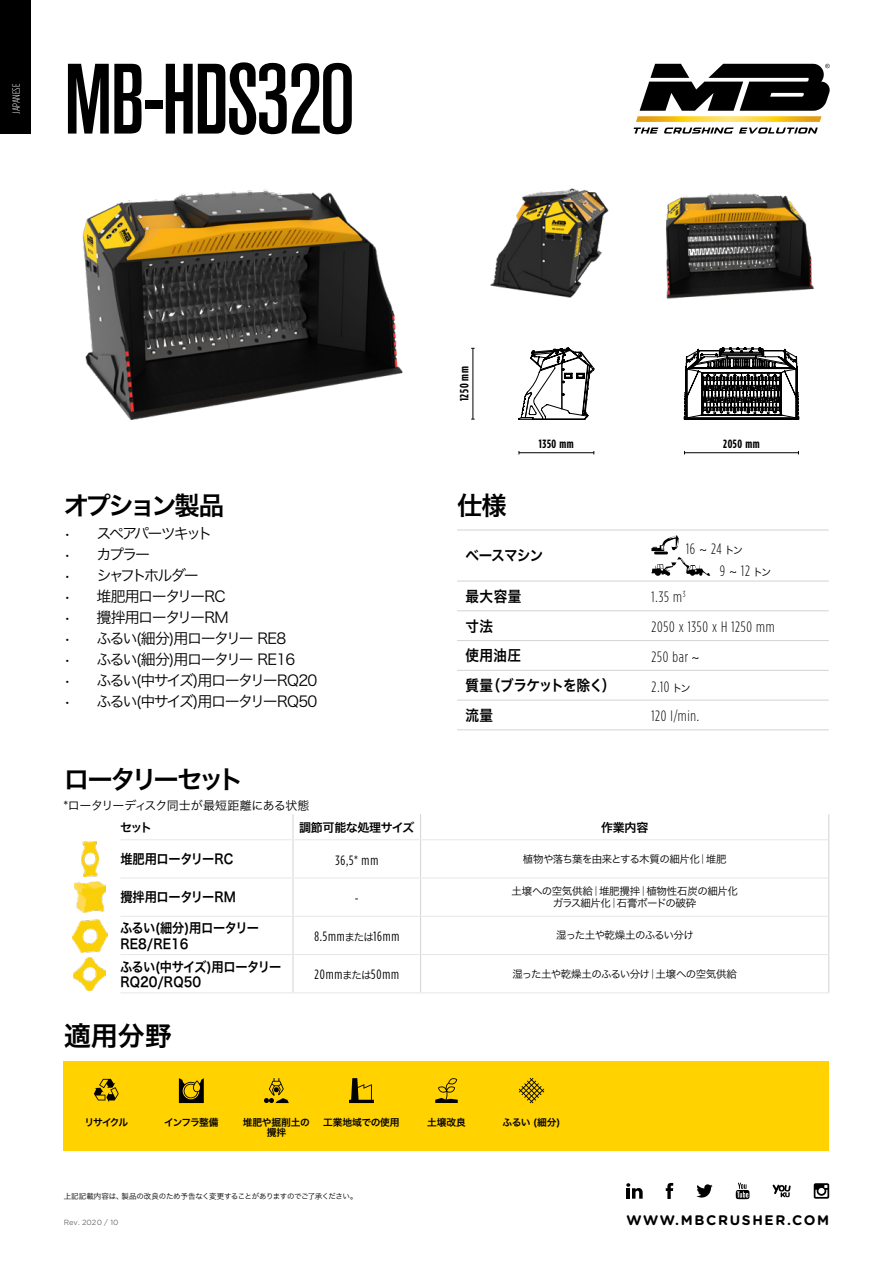
<style>
.page{position:relative;width:893px;height:1263px;background:#fff}
.page>*{position:absolute;margin:0;border:0;box-sizing:border-box;transform-origin:0 0}
.t1{font:500 condensed 98.85px "Akzidenz Grotesk BQ";letter-spacing:-.03em;color:#000}
.t2{font:27px "Hira Kaku Pro W6";color:#000}
.titolo_nero_17pt_bol{font:25.5px "Hira Kaku Pro W6";letter-spacing:-.12em;color:#000}
.t3{font:15px "Hira Kaku Pro W3";letter-spacing:-.105em;color:#000}
.t4{font:300 15px "Gotham Condensed";letter-spacing:.05em;color:#000}
.t5{font:15px "Hira Kaku Pro W3";letter-spacing:-.085em;color:#000}
.t6{font:15px "Hira Kaku Pro W6";letter-spacing:-.01em;color:#000;scale:.91 1}
.t7{font:15px "Hira Kaku Pro W6";letter-spacing:-.05em;color:#000;scale:.91 1}
.t8{font:15px "Hira Kaku Pro W3";letter-spacing:-.155em;color:#000}
.t9{font:15px "Hira Kaku Pro W3";letter-spacing:-.16em;color:#000}
.t10{font:700 13.8px "Gotham Rounded";letter-spacing:.12em;color:#000}
.t11{font:13.5px/16.2px "Hira Kaku Pro W6";letter-spacing:-.025em;color:#000;scale:.91 1}
.t12{font:13.5px "Gotham Condensed";letter-spacing:.06em;color:#000}
.t13{font:12px "Hira Kaku Pro W3";letter-spacing:-.025em;color:#000}
.t14{font:700 12px "Gotham Condensed";letter-spacing:.05em;color:#000}
.t15{font:12px "Hira Kaku Pro W6";letter-spacing:-.03em;color:#000}
.t16{font:10.5px "Hira Kaku Pro W3";letter-spacing:-.05em;color:#000}
.t17{font:10.5px "Hira Kaku Pro W3";letter-spacing:-.02em;color:#000}
.t18{font:300 10.5px "Gotham Condensed";letter-spacing:.01em;color:#fff}
.t19{font:9.75px "Hira Kaku Pro W6";letter-spacing:-.03em;color:#000}
.t20{font:7.5px "Hira Kaku Pro W3";letter-spacing:-.045em;color:#000}
.t21{font:7.5px "Gotham";color:#6d6e71}
.s1{font-family:"Myriad Pro";font-weight:400;font-stretch:condensed;font-size:13.5px}
.s2{font-family:"Hira Kaku Pro W3";font-weight:400;font-size:10.5px}
.s3{font-family:"Hira Kaku Pro W3";font-size:10.5px}
</style>
<div class="page">
<div style="left:64px;top:1061px;width:765px;height:89px;background:#ffd200"></div>
<div style="left:0;top:0;width:31px;height:134px;background:#000"></div>
<img style="left:73px;top:919px;width:34px;height:33px">
<img style="left:81px;top:841px;width:18px;height:35px">
<img style="left:74px;top:958px;width:32px;height:32px">
<img style="left:75px;top:882px;width:30px;height:30px">
<svg style="left:633px;top:128px;width:185px;height:6px"></svg>
<svg style="left:636px;top:64px;width:194px;height:58px"></svg>
<img style="left:490px;top:188px;width:119px;height:110px">
<img style="left:666px;top:193px;width:148px;height:106px">
<img style="left:82px;top:189px;width:321px;height:231px">
<svg style="left:666px;top:1183px;width:7px;height:16px"></svg>
<svg style="left:772px;top:1184px;width:19px;height:13px"></svg>
<svg style="left:696px;top:1184px;width:17px;height:13px"></svg>
<svg style="left:626px;top:1183px;width:17px;height:16px"></svg>
<svg style="left:736px;top:1183px;width:13px;height:16px"></svg>
<svg style="left:814px;top:1183px;width:15px;height:16px"></svg>
<hr style="left:519px;top:452px;width:75px;height:1px;background:#000">
<hr style="left:472px;top:348px;width:1px;height:71px;background:#000">
<hr style="left:684px;top:452px;width:114px;height:1px;background:#000">
<svg style="left:518px;top:348px;width:76px;height:72px"></svg>
<svg style="left:684px;top:348px;width:115px;height:72px"></svg>
<hr style="left:643px;top:581px;width:186px;height:1px;background:#d1d3d4">
<hr style="left:643px;top:610px;width:186px;height:1px;background:#d1d3d4">
<hr style="left:643px;top:640px;width:186px;height:1px;background:#d1d3d4">
<hr style="left:643px;top:670px;width:186px;height:1px;background:#d1d3d4">
<hr style="left:643px;top:700px;width:186px;height:1px;background:#d1d3d4">
<hr style="left:643px;top:729px;width:186px;height:1px;background:#d1d3d4">
<hr style="left:643px;top:530px;width:186px;height:1px;background:#d1d3d4">
<svg style="left:651px;top:535px;width:59px;height:41px"></svg>
<svg style="left:293px;top:814px;width:1px;height:25px"></svg>
<svg style="left:420px;top:814px;width:1px;height:25px"></svg>
<svg style="left:828px;top:814px;width:1px;height:26px"></svg>
<hr style="left:293px;top:840px;width:1px;height:38px;background:#d1d3d4">
<hr style="left:420px;top:840px;width:1px;height:38px;background:#d1d3d4">
<hr style="left:828px;top:840px;width:1px;height:38px;background:#d1d3d4">
<hr style="left:293px;top:878px;width:1px;height:38px;background:#d1d3d4">
<hr style="left:420px;top:878px;width:1px;height:38px;background:#d1d3d4">
<hr style="left:828px;top:878px;width:1px;height:38px;background:#d1d3d4">
<hr style="left:293px;top:917px;width:1px;height:37px;background:#d1d3d4">
<hr style="left:420px;top:917px;width:1px;height:37px;background:#d1d3d4">
<hr style="left:828px;top:916px;width:1px;height:38px;background:#d1d3d4">
<hr style="left:293px;top:955px;width:1px;height:37px;background:#d1d3d4">
<hr style="left:420px;top:955px;width:1px;height:37px;background:#d1d3d4">
<hr style="left:828px;top:954px;width:1px;height:38px;background:#d1d3d4">
<hr style="left:120px;top:839px;width:173px;height:1px;background:#e6e7e8">
<hr style="left:293px;top:839px;width:128px;height:1px;background:#e6e7e8">
<hr style="left:421px;top:839px;width:407px;height:1px;background:#e6e7e8">
<hr style="left:120px;top:878px;width:173px;height:1px;background:#e6e7e8">
<hr style="left:293px;top:878px;width:128px;height:1px;background:#e6e7e8">
<hr style="left:421px;top:878px;width:407px;height:1px;background:#e6e7e8">
<hr style="left:120px;top:916px;width:173px;height:1px;background:#e6e7e8">
<hr style="left:293px;top:916px;width:128px;height:1px;background:#e6e7e8">
<hr style="left:421px;top:916px;width:407px;height:1px;background:#e6e7e8">
<hr style="left:120px;top:954px;width:173px;height:1px;background:#e6e7e8">
<hr style="left:293px;top:954px;width:128px;height:1px;background:#e6e7e8">
<hr style="left:421px;top:954px;width:407px;height:1px;background:#e6e7e8">
<hr style="left:120px;top:992px;width:173px;height:1px;background:#e6e7e8">
<hr style="left:293px;top:992px;width:128px;height:1px;background:#e6e7e8">
<hr style="left:421px;top:992px;width:408px;height:1px;background:#e6e7e8">
<hr style="left:457px;top:581px;width:186px;height:1px;background:#d1d3d4">
<hr style="left:457px;top:610px;width:186px;height:1px;background:#d1d3d4">
<hr style="left:457px;top:640px;width:186px;height:1px;background:#d1d3d4">
<hr style="left:457px;top:670px;width:186px;height:1px;background:#d1d3d4">
<hr style="left:457px;top:700px;width:186px;height:1px;background:#d1d3d4">
<hr style="left:457px;top:729px;width:186px;height:1px;background:#d1d3d4">
<hr style="left:457px;top:530px;width:186px;height:1px;background:#d1d3d4">
<svg style="left:94px;top:1079px;width:25px;height:23px"></svg>
<svg style="left:179px;top:1078px;width:25px;height:25px"></svg>
<svg style="left:264px;top:1078px;width:25px;height:25px"></svg>
<svg style="left:349px;top:1078px;width:25px;height:25px"></svg>
<svg style="left:435px;top:1078px;width:23px;height:25px"></svg>
<svg style="left:519px;top:1078px;width:25px;height:25px"></svg>
<p class="t18" style="left:11px;top:114px;width:31px;rotate:-90deg">JAPANESE</p>
<p class="t1" style="left:64px;top:43px;width:293px">MB-HDS320</p>
<p class="t14" style="left:457px;top:401px;width:36px;rotate:-90deg">1250 mm</p>
<p class="t14" style="left:539px;top:437px;width:36px">1350 mm</p>
<p class="t14" style="left:723px;top:437px;width:38px">2050 mm</p>
<p class="titolo_nero_17pt_bol" style="left:64px;top:483px;width:162px">オプション製品</p>
<h3 class="titolo_nero_17pt_bol" style="left:457px;top:483px;width:51px">仕様</h3>
<p class="t8" style="left:64px;top:520px;width:150px">• スペアパーツキット</p>
<p class="t3" style="left:64px;top:541px;width:88px">• カプラー</p>
<p class="t9" style="left:64px;top:562px;width:137px">• シャフトホルダー</p>
<p class="t5" style="left:64px;top:583px;width:164px">• 堆肥用ロータリーRC</p>
<p class="t5" style="left:64px;top:604px;width:166px">• 攪拌用ロータリーRM</p>
<p class="t3" style="left:64px;top:625px;width:224px">• ふるい(細分)用ロータリー RE8</p>
<p class="t3" style="left:64px;top:646px;width:233px">• ふるい(細分)用ロータリー RE16</p>
<p class="t3" style="left:64px;top:667px;width:255px">• ふるい(中サイズ)用ロータリーRQ20</p>
<p class="t3" style="left:64px;top:688px;width:255px">• ふるい(中サイズ)用ロータリーRQ50</p>
<p class="t6" style="left:465px;top:542px;width:87px">ベースマシン</p>
<p class="t6" style="left:466px;top:583px;width:63px">最大容量</p>
<p class="t6" style="left:466px;top:612px;width:32px">寸法</p>
<p class="t6" style="left:466px;top:642px;width:62px">使用油圧</p>
<p class="t7" style="left:466px;top:672px;width:166px">質量（ブラケットを除く）</p>
<p class="t6" style="left:466px;top:702px;width:32px">流量</p>
<p class="titolo_nero_17pt_bol" style="left:64px;top:756px;width:181px">ロータリーセット</p>
<p class="t13" style="left:64px;top:795px;width:247px">*ロータリーディスク同士が最短距離にある状態</p>
<p class="t4" style="left:686px;top:541px;width:59px">16 <span class="s1">~</span> 24 <span class="s2">トン</span></p>
<p class="t4" style="left:720px;top:563px;width:53px">9 <span class="s1">~</span> 12 <span class="s2">トン</span></p>
<p class="t4" style="left:651px;top:589px;width:35px">1.35 m<sup>3</sup></p>
<p class="t4" style="left:651px;top:619px;width:125px">2050 x 1350 x H 1250 mm</p>
<p class="t4" style="left:651px;top:649px;width:50px">250 bar <span class="s1">~</span></p>
<p class="t4" style="left:651px;top:678px;width:41px">2.10 <span class="s2">トン</span></p>
<p class="t4" style="left:651px;top:708px;width:49px">120 l/min.</p>
<p class="t15" style="left:120px;top:816px;width:34px">セット</p>
<p class="t15" style="left:299px;top:816px;width:117px">調節可能な処理サイズ</p>
<p class="t15" style="left:601px;top:816px;width:49px">作業内容</p>
<p class="t11" style="left:120px;top:850px;width:126px">堆肥用ロータリーRC</p>
<p class="t12" style="left:335px;top:853px;width:44px">36,5* mm</p>
<p class="t16" style="left:523px;top:850px;width:205px">植物や落ち葉を由来とする木質の細片化｜堆肥</p>
<p class="t11" style="left:120px;top:889px;width:129px">攪拌用ロータリーRM</p>
<p class="t12" style="left:355px;top:891px;width:5px">-</p>
<p class="t17" style="left:512px;top:882px;width:228px">土壌への空気供給｜堆肥攪拌｜植物性石炭の細片化</p>
<p class="t16" style="left:553px;top:894px;width:145px">ガラス細片化｜石膏ボードの破砕</p>
<p class="t11" style="left:120px;top:919px;width:154px">ふるい(細分)用ロータリー<br>RE8/RE16</p>
<p class="t12" style="left:314px;top:929px;width:86px">8.5mm<span class="s3">または</span>16mm</p>
<p class="t16" style="left:556px;top:926px;width:139px">湿った土や乾燥土のふるい分け</p>
<p class="t11" style="left:120px;top:958px;width:179px;line-height:15px">ふるい(中サイズ)用ロータリー<br>RQ20/RQ50</p>
<p class="t12" style="left:315px;top:967px;width:86px">20mm<span class="s3">または</span>50mm</p>
<p class="t16" style="left:512px;top:964px;width:226px">湿った土や乾燥土のふるい分け｜土壌への空気供給</p>
<h2 class="t2" style="left:64px;top:1011px;width:109px">適用分野</h2>
<p class="t19" style="left:84px;top:1113px;width:45px">リサイクル</p>
<p class="t19" style="left:164px;top:1113px;width:56px">インフラ整備</p>
<p class="t19" style="left:243px;top:1113px;width:68px">堆肥や掘削土の</p>
<p class="t19" style="left:267px;top:1124px;width:21px">攪拌</p>
<p class="t19" style="left:323px;top:1113px;width:78px">工業地域での使用</p>
<p class="t19" style="left:427px;top:1113px;width:40px">土壌改良</p>
<p class="t19" style="left:503px;top:1113px;width:59px">ふるい (細分)</p>
<p class="t20" style="left:64px;top:1190px;width:295px">上記記載内容は、製品の改良のため予告なく変更することがありますのでご了承ください。</p>
<p class="t21" style="left:64px;top:1217px;width:56px">Rev. 2020 / 10</p>
<p class="t10" style="left:626px;top:1210px;width:204px">WWW.MBCRUSHER.COM</p>
</div>
